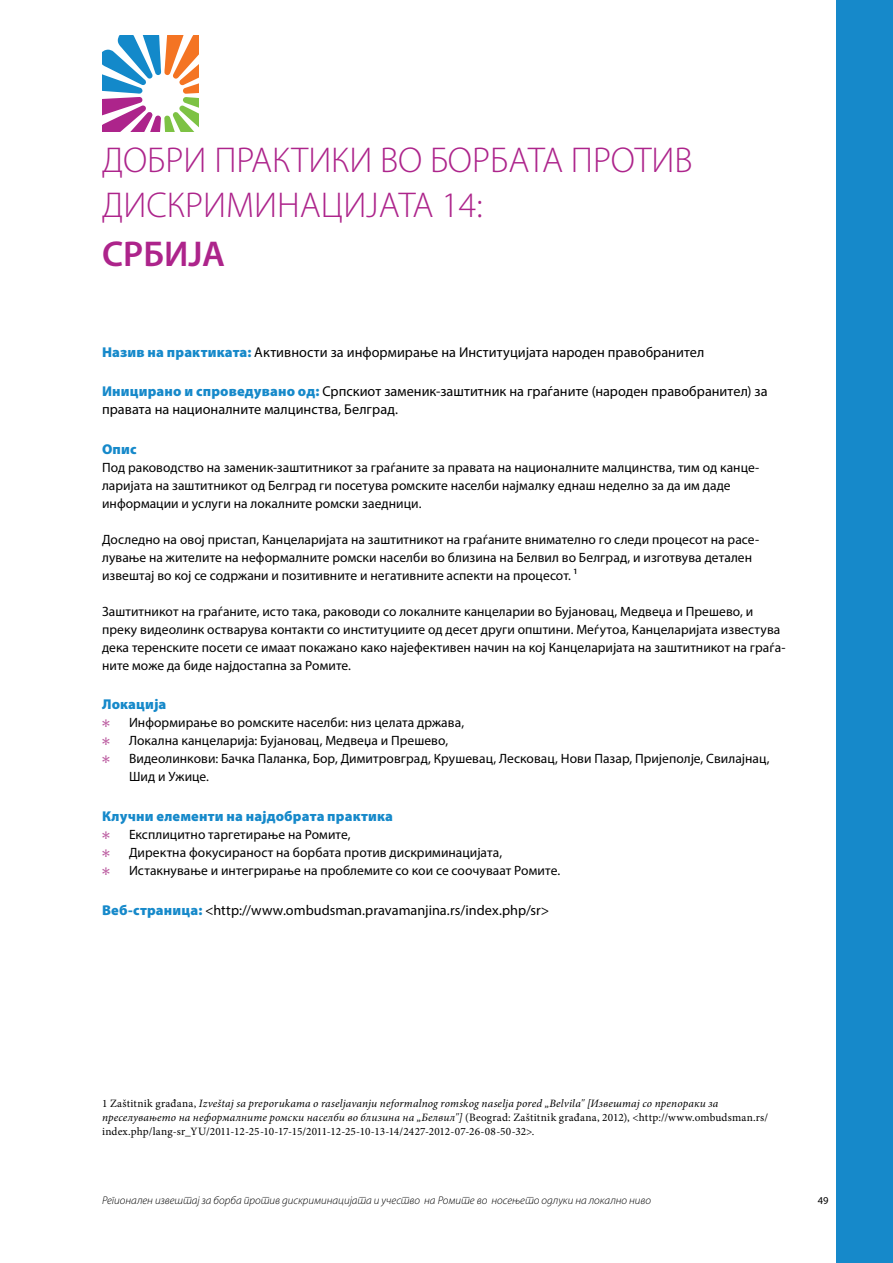
<style>
.page{position:relative;width:893px;height:1263px;background:#fff}
.page>*{position:absolute;margin:0;border:0;box-sizing:border-box;transform-origin:0 0}
.t1{font:300 36px/45px "Myriad Pro";color:#ad248b}
.t2{font:600 36px "Myriad Pro";color:#ad248b}
.t3{font:14.25px/18px "Myriad Pro";letter-spacing:.005em;color:#000}
.t4{font:900 14.25px "Myriad Pro";letter-spacing:.015em;color:#1689ca}
.t5{font:13.5px/18px "Myriad Pro";letter-spacing:.005em;color:#000}
.t6{font:11.25px/14.2px "Minion Pro";letter-spacing:.005em;color:#000}
.t7{font:italic 300 11.25px "Myriad Pro";color:#000}
.t8{font:10.5px "Monotype Sorts";color:#ba589e}
.t9{font:10.5px "Myriad Pro";color:#000}
.s1{font-weight:900;color:#1689ca}
.s2{font-style:italic}
</style>
<div class="page">
<div style="left:836px;top:0;width:57px;height:1263px;background:#1689ca"></div>
<svg style="left:102px;top:35px;width:96px;height:97px"></svg>
<h1 class="t1" style="left:102px;top:137px;width:592px">ДОБРИ ПРАКТИКИ ВО БОРБАТА ПРОТИВ<br>ДИСКРИМИНАЦИЈАТА 14:</h1>
<h1 class="t2" style="left:102px;top:231px;width:125px">СРБИЈА</h1>
<p class="t3" style="left:102px;top:342px;width:604px"><span class="s1">Назив на практиката:</span> Активности за информирање на Институцијата народен правобранител</p>
<p class="t3" style="left:102px;top:382px;width:667px"><span class="s1">Иницирано и спроведувано од:</span> Српскиот заменик-заштитник на граѓаните (народен правобранител) за правата на националните малцинства, Белград.</p>
<p class="t4" style="left:102px;top:439px;width:36px">Опис</p>
<p class="t5" style="left:102px;top:458px;width:659px">Под раководство на заменик-заштитникот за граѓаните за правата на националните малцинства, тим од канце&shy;ларијата на заштитникот од Белград ги посетува ромските населби најмалку еднаш неделно за да им даде информации и услуги на локалните ромски заедници.</p>
<p class="t5" style="left:102px;top:530px;width:659px">Доследно на овој пристап, Канцеларијата на заштитникот на граѓаните внимателно го следи процесот на расе&shy;лување на жителите на неформалните ромски населби во близина на Белвил во Белград, и изготвува детален извештај во кој се содржани и позитивните и негативните аспекти на процесот. 1</p>
<p class="t5" style="left:102px;top:602px;width:685px">Заштитникот на граѓаните, исто така, раководи со локалните канцеларии во Бујановац, Медвеџа и Прешево, и преку видеолинк остварува контакти со институциите од десет други општини. Меѓутоа, Канцеларијата известува дека теренските посети се имаат покажано како најефективен начин на кој Канцеларијата на заштитникот на граѓа&shy;ните може да биде најдостапна за Ромите.</p>
<p class="t4" style="left:102px;top:695px;width:66px">Локација</p>
<p class="t8" style="left:102px;top:719px;width:9px">4</p>
<p class="t5" style="left:129px;top:714px;width:337px">Информирање во ромските населби: низ целата држава,</p>
<p class="t8" style="left:102px;top:737px;width:9px">4</p>
<p class="t5" style="left:129px;top:732px;width:321px">Локална канцеларија: Бујановац, Медвеџа и Прешево,</p>
<p class="t8" style="left:102px;top:755px;width:9px">4</p>
<p class="t5" style="left:129px;top:750px;width:642px">Видеолинкови: Бачка Паланка, Бор, Димитровград, Крушевац, Лесковац, Нови Пазар, Пријеполје, Свилајнац,<br>Шид и Ужице.</p>
<p class="t4" style="left:102px;top:807px;width:292px">Клучни елементи на најдобрата практика</p>
<p class="t8" style="left:102px;top:830px;width:9px">4</p>
<p class="t5" style="left:129px;top:825px;width:223px">Експлицитно таргетирање на Ромите,</p>
<p class="t8" style="left:102px;top:848px;width:9px">4</p>
<p class="t5" style="left:129px;top:843px;width:375px">Директна фокусираност на борбата против дискриминацијата,</p>
<p class="t8" style="left:102px;top:866px;width:9px">4</p>
<p class="t5" style="left:129px;top:861px;width:433px">Истакнување и интегрирање на проблемите со кои се соочуваат Ромите.</p>
<p class="t3" style="left:102px;top:900px;width:449px"><span class="s1">Веб-страница:</span> &lt;http://www.ombudsman.pravamanjina.rs/index.php/sr&gt;</p>
<p class="t6" style="left:102px;top:1096px;width:668px">1 Zaštitnik građana, <span class="s2">Izveštaj sa preporukama o raseljavanju neformalnog romskog naselja pored „Belvila" [Извештај со препораки за преселувањето на неформалните ромски населби во близина на „Белвил"]</span> (Beograd: Zaštitnik građana, 2012), &lt;http://www.ombudsman.rs/ index.php/lang-sr_YU/2011-12-25-10-17-15/2011-12-25-10-13-14/2427-2012-07-26-08-50-32&gt;.</p>
<p class="t7" style="left:102px;top:1194px;width:551px">Регионален извештај за борба против дискриминацијата и учество на Ромите во носењето одлуки на локално ниво</p>
<p class="t9" style="left:818px;top:1194px;width:12px">49</p>
</div>
